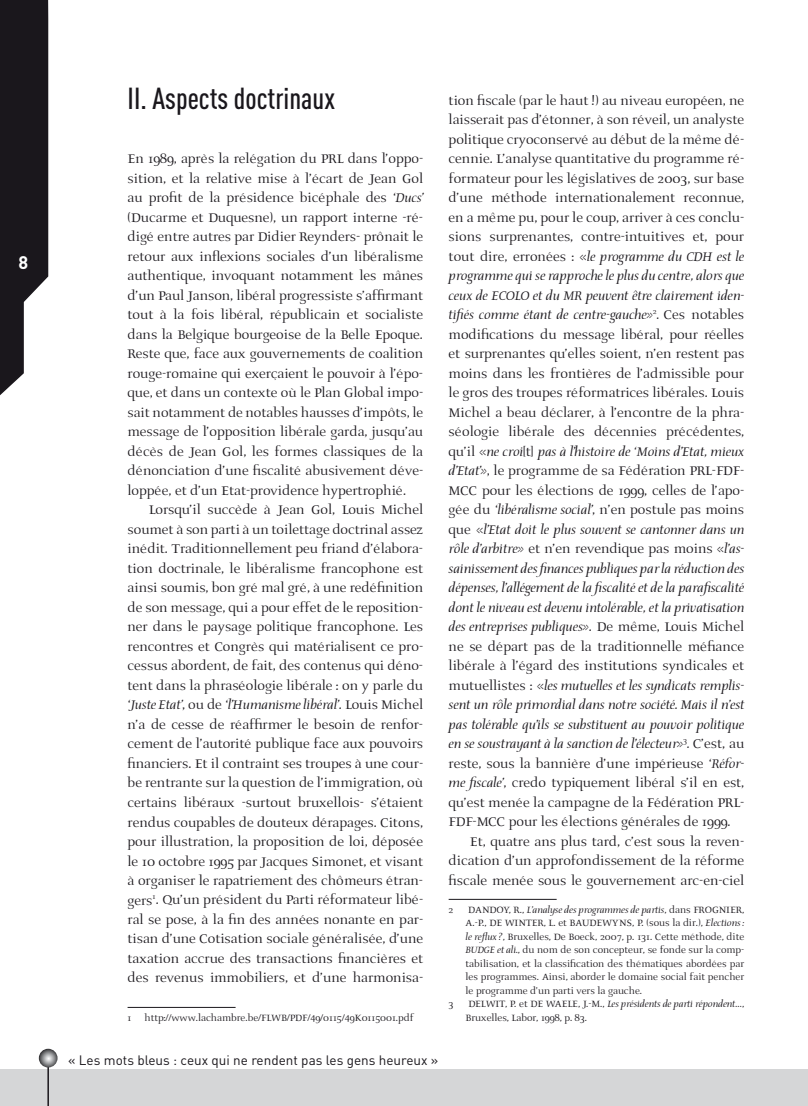
<style>
.page{position:relative;width:808px;height:1106px;background:#fff}
.page>*{position:absolute;margin:0;border:0;box-sizing:border-box;transform-origin:0 0}
.t1{font:500 30px "DIN Cond";color:#1a171c}
.t2{font:700 18px "DIN";color:#fff}
.t3{font:16.5px/19.5px "AI Prospera II";color:#1a171c;text-align:justify}
.t4{font:italic 16.5px "AI Prospera II";color:#1a171c}
.t5{font:13.5px "DIN";color:#1a171c}
.t6{font:12px "AI Prospera II";color:#1a171c}
.t7{font:italic 12px "AI Prospera II";color:#1a171c}
.s1{font-style:italic}
.s2{font-style:normal}
</style>
<div class="page">
<svg style="left:0;top:0;width:49px;height:396px"></svg>
<div style="left:0;top:1069px;width:808px;height:37px;background:#d5d6d7"></div>
<hr style="left:47px;top:1056px;width:2px;height:50px;background:#1a171c">
<svg style="left:39px;top:1048px;width:19px;height:19px"></svg>
<hr style="left:128px;top:1007px;width:108px;height:1px;background:#1a171c">
<hr style="left:449px;top:899px;width:108px;height:1px;background:#1a171c">
<p class="t2" style="left:18px;top:250px;width:11px">8</p>
<h1 class="t1" style="left:128px;top:81px;width:209px">II. Aspects doctrinaux</h1>
<p class="t3" style="left:128px;top:150px;width:297px">En 1989, après la relégation du PRL dans l’oppo&shy;sition, et la relative mise à l’écart de Jean Gol au profit de la présidence bicéphale des ‘<span class="s1">Ducs’ </span>(Ducarme et Duquesne), un rapport interne -ré&shy;digé entre autres par Didier Reynders- prônait le retour aux inflexions sociales d’un libéralisme authentique, invoquant notamment les mânes d’un Paul Janson, libéral progressiste s’affirmant tout à la fois libéral, républicain et socialiste dans la Belgique bourgeoise de la Belle Epoque.<br>Reste que, face aux gouvernements de coalition rouge-romaine qui exerçaient le pouvoir à l’épo&shy;que, et dans un contexte où le Plan Global impo&shy;sait notamment de notables hausses d’impôts, le message de l’opposition libérale garda, jusqu’au décès de Jean Gol, les formes classiques de la dénonciation d’une fiscalité abusivement déve&shy;loppée, et d’un Etat-providence hypertrophié.</p>
<p class="t3" style="left:128px;top:501px;width:297px;text-indent:21px">Lorsqu’il succède à Jean Gol, Louis Michel soumet à son parti à un toilettage doctrinal assez inédit. Traditionnellement peu friand d’élabora&shy;tion doctrinale, le libéralisme francophone est ainsi soumis, bon gré mal gré, à une redéfinition de son message, qui a pour effet de le reposition&shy;ner dans le paysage politique francophone. Les rencontres et Congrès qui matérialisent ce pro&shy;cessus abordent, de fait, des contenus qui déno&shy;tent dans la phraséologie libérale : on y parle du ‘<span class="s1">Juste Etat’</span>, ou de ‘<span class="s1">l’Humanisme libéral’</span>. Louis Michel n’a de cesse de réaffirmer le besoin de renfor&shy;cement de l’autorité publique face aux pouvoirs financiers. Et il contraint ses troupes à une cour&shy;be rentrante sur la question de l’immigration, où certains libéraux -surtout bruxellois- s’étaient rendus coupables de douteux dérapages. Citons, pour illustration, la proposition de loi, déposée le 10 octobre 1995 par Jacques Simonet, et visant à organiser le rapatriement des chômeurs étran&shy;gers<sup>1</sup>. Qu’un président du Parti réformateur libé&shy;ral se pose, à la fin des années nonante en par&shy;tisan d’une Cotisation sociale généralisée, d’une taxation accrue des transactions financières et des revenus immobiliers, et d’une harmonisa-</p>
<p class="t6" style="left:128px;top:1012px;width:288px">1 http://www.lachambre.be/FLWB/PDF/49/0115/49K0115001.pdf</p>
<p class="t3" style="left:449px;top:91px;width:297px">tion fiscale (par le haut !) au niveau européen, ne</p>
<p class="t3" style="left:449px;top:111px;width:297px">laisserait pas d’étonner, à son réveil, un analyste</p>
<p class="t3" style="left:449px;top:130px;width:297px">politique cryoconservé au début de la même dé-</p>
<p class="t3" style="left:449px;top:150px;width:297px">cennie. L’analyse quantitative du programme ré-</p>
<p class="t3" style="left:449px;top:169px;width:297px">formateur pour les législatives de 2003, sur base</p>
<p class="t3" style="left:449px;top:189px;width:297px">d’une méthode internationalement reconnue,</p>
<p class="t3" style="left:449px;top:208px;width:297px">en a même pu, pour le coup, arriver à ces conclu-</p>
<p class="t3" style="left:449px;top:228px;width:297px">sions surprenantes, contre-intuitives et, pour</p>
<p class="t4" style="left:449px;top:245px;width:297px"><span class="s2">tout dire, erronées : «</span>le programme du CDH est le</p>
<p class="t4" style="left:449px;top:265px;width:297px">programme qui se rapproche le plus du centre, alors que</p>
<p class="t4" style="left:449px;top:284px;width:297px">ceux de ECOLO et du MR peuvent être clairement iden-</p>
<p class="t4" style="left:449px;top:304px;width:297px">tifiés comme étant de centre-gauche»<sup>2</sup>. <span class="s2">Ces notables</span></p>
<p class="t3" style="left:449px;top:325px;width:297px">modifications du message libéral, pour réelles</p>
<p class="t3" style="left:449px;top:345px;width:297px">et surprenantes qu’elles soient, n’en restent pas</p>
<p class="t3" style="left:449px;top:364px;width:297px">moins dans les frontières de l’admissible pour</p>
<p class="t3" style="left:449px;top:384px;width:297px">le gros des troupes réformatrices libérales. Louis</p>
<p class="t3" style="left:449px;top:403px;width:297px">Michel a beau déclarer, à l’encontre de la phra-</p>
<p class="t3" style="left:449px;top:423px;width:297px">séologie libérale des décennies précédentes,</p>
<p class="t4" style="left:449px;top:440px;width:297px"><span class="s2">qu’il «</span>ne croi<span class="s2">[t]</span> pas à l’histoire de ‘Moins d’Etat, mieux</p>
<p class="t3" style="left:449px;top:462px;width:297px"><span class="s1">d’Etat’»</span>, le programme de sa Fédération PRL-FDF-</p>
<p class="t3" style="left:449px;top:481px;width:297px">MCC pour les élections de 1999, celles de l’apo-</p>
<p class="t3" style="left:449px;top:501px;width:297px">gée du ‘<span class="s1">libéralisme social’</span>, n’en postule pas moins</p>
<p class="t4" style="left:449px;top:518px;width:297px"><span class="s2">que «</span>l’Etat doit le plus souvent se cantonner dans un</p>
<p class="t3" style="left:449px;top:540px;width:297px"><span class="s1">rôle d’arbitre»</span> et n’en revendique pas moins «<span class="s1">l’as-</span></p>
<p class="t4" style="left:449px;top:557px;width:297px">sainissement des finances publiques par la réduction des</p>
<p class="t4" style="left:449px;top:577px;width:297px">dépenses, l’allégement de la fiscalité et de la parafiscalité</p>
<p class="t4" style="left:449px;top:596px;width:297px">dont le niveau est devenu intolérable, et la privatisation</p>
<p class="t4" style="left:449px;top:616px;width:297px">des entreprises publiques»<span class="s2">. De même, Louis Michel</span></p>
<p class="t3" style="left:449px;top:637px;width:297px">ne se départ pas de la traditionnelle méfiance</p>
<p class="t3" style="left:449px;top:657px;width:297px">libérale à l’égard des institutions syndicales et</p>
<p class="t4" style="left:449px;top:674px;width:297px"><span class="s2">mutuellistes : «</span>les mutuelles et les syndicats remplis-</p>
<p class="t4" style="left:449px;top:694px;width:297px">sent un rôle primordial dans notre société. Mais il n’est</p>
<p class="t4" style="left:449px;top:713px;width:297px">pas tolérable qu’ils se substituent au pouvoir politique</p>
<p class="t4" style="left:449px;top:733px;width:297px">en se soustrayant à la sanction de l’électeur»<sup>3</sup>. <span class="s2">C’est, au</span></p>
<p class="t3" style="left:449px;top:754px;width:297px">reste, sous la bannière d’une impérieuse ‘<span class="s1">Réfor-</span></p>
<p class="t3" style="left:449px;top:774px;width:297px"><span class="s1">me fiscale’</span>, credo typiquement libéral s’il en est,</p>
<p class="t3" style="left:449px;top:793px;width:297px">qu’est menée la campagne de la Fédération PRL-</p>
<p class="t3" style="left:449px;top:813px;width:284px">FDF-MCC pour les élections générales de 1999.</p>
<p class="t3" style="left:470px;top:832px;width:276px">Et, quatre ans plus tard, c’est sous la reven-</p>
<p class="t3" style="left:449px;top:852px;width:297px">dication d’un approfondissement de la réforme</p>
<p class="t3" style="left:449px;top:871px;width:297px">fiscale menée sous le gouvernement arc-en-ciel</p>
<p class="t7" style="left:449px;top:901px;width:297px"><span class="s2">2 DANDOY, R.,</span> L’analyse des programmes de partis<span class="s2">, dans FROGNIER,</span></p>
<p class="t6" style="left:466px;top:918px;width:280px">A.-P., DE WINTER, L. et BAUDEWYNS, P. (sous la dir.), <span class="s1">Elections :</span></p>
<p class="t6" style="left:466px;top:931px;width:280px"><span class="s1">le reflux ?</span>, Bruxelles, De Boeck, 2007, p. 131. Cette méthode, dite</p>
<p class="t6" style="left:466px;top:945px;width:280px"><span class="s1">BUDGE et ali.</span>, du nom de son concepteur, se fonde sur la comp-</p>
<p class="t6" style="left:466px;top:958px;width:280px">tabilisation, et la classification des thématiques abordées par</p>
<p class="t6" style="left:466px;top:972px;width:280px">les programmes. Ainsi, aborder le domaine social fait pencher</p>
<p class="t6" style="left:466px;top:985px;width:178px">le programme d’un parti vers la gauche.</p>
<p class="t7" style="left:449px;top:996px;width:297px"><span class="s2">3 DELWIT, P. et DE WAELE, J.-M.,</span> Les présidents de parti répondent…<span class="s2">,</span></p>
<p class="t6" style="left:466px;top:1012px;width:123px">Bruxelles, Labor, 1998, p. 83.</p>
<p class="t5" style="left:68px;top:1051px;width:372px">« Les mots bleus : ceux qui ne rendent pas les gens heureux »</p>
</div>
